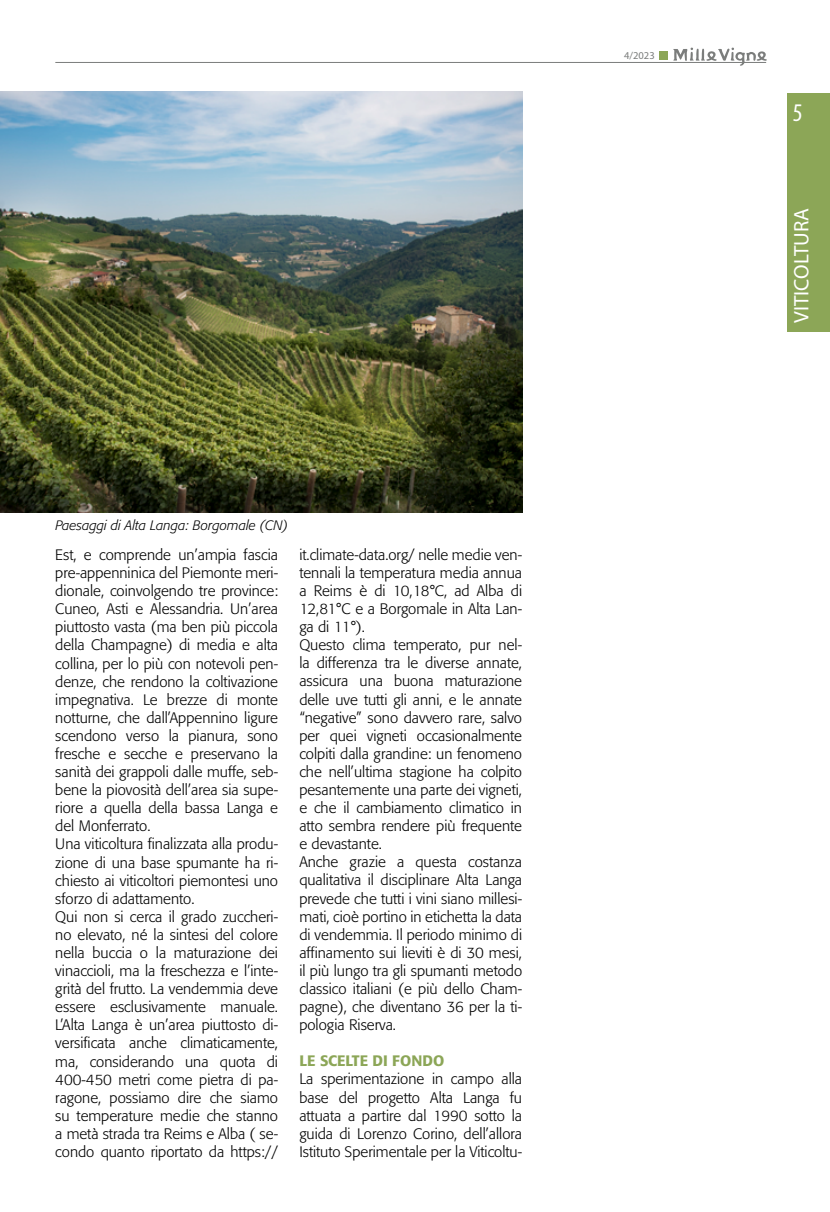
<style>
.page{position:relative;width:830px;height:1212px;background:#fff}
.page>*{position:absolute;margin:0;border:0;box-sizing:border-box;transform-origin:0 0}
.t1{font:condensed 25.5px "Myriad Pro";color:#fff}
.t2{font:21px "Myriad Pro";color:#fff}
.t3{font:300 15px/18.1px "Formata";color:#000}
.t4{font:500 15px "Formata";color:#8ca657}
.t5{font:italic 300 13.5px "Formata";color:#000}
.t6{font:10.5px "Myriad Pro";color:#7b7d7c}
</style>
<div class="page">
<hr style="left:55px;top:62px;width:710px;height:1px;background:#7b7d7c">
<svg style="left:673px;top:48px;width:93px;height:18px"></svg>
<div style="left:658px;top:51px;width:9px;height:9px;background:#8ca657"></div>
<div style="left:787px;top:94px;width:42px;height:238px;background:#8ca657"></div>
<img style="left:0;top:91px;width:522px;height:421px">
<p class="t6" style="left:624px;top:49px;width:32px">4/2023</p>
<p class="t5" style="left:55px;top:517px;width:234px">Paesaggi di Alta Langa: Borgomale (CN)</p>
<p class="t3" style="left:55px;top:546px;width:224px">Est, e comprende un’ampia fascia pre-appenninica del Piemonte meri&shy;dionale, coinvolgendo tre province:<br>Cuneo, Asti e Alessandria. Un’area piuttosto vasta (ma ben più piccola della Champagne) di media e alta collina, per lo più con notevoli pen&shy;denze, che rendono la coltivazione impegnativa. Le brezze di monte notturne, che dall’Appennino ligure scendono verso la pianura, sono fresche e secche e preservano la sanità dei grappoli dalle muffe, seb&shy;bene la piovosità dell’area sia supe&shy;riore a quella della bassa Langa e del Monferrato.<br>Una viticoltura finalizzata alla produ&shy;zione di una base spumante ha ri&shy;chiesto ai viticoltori piemontesi uno sforzo di adattamento.<br>Qui non si cerca il grado zuccheri&shy;no elevato, né la sintesi del colore nella buccia o la maturazione dei vinaccioli, ma la freschezza e l’inte&shy;grità del frutto. La vendemmia deve essere esclusivamente manuale.<br>L’Alta Langa è un’area piuttosto di&shy;versificata anche climaticamente, ma, considerando una quota di 400-450 metri come pietra di pa&shy;ragone, possiamo dire che siamo su temperature medie che stanno a metà strada tra Reims e Alba ( se&shy;condo quanto riportato da https://</p>
<p class="t3" style="left:299px;top:546px;width:224px">it.climate-data.org/ nelle medie ven&shy;tennali la temperatura media annua a Reims è di 10,18°C, ad Alba di<br>12,81°C e a Borgomale in Alta Lan&shy;ga di 11°).<br>Questo clima temperato, pur nel&shy;la differenza tra le diverse annate, assicura una buona maturazione delle uve tutti gli anni, e le annate “negative” sono davvero rare, salvo per quei vigneti occasionalmente colpiti dalla grandine: un fenomeno che nell’ultima stagione ha colpito pesantemente una parte dei vigneti, e che il cambiamento climatico in atto sembra rendere più frequente e devastante.<br>Anche grazie a questa costanza qualitativa il disciplinare Alta Langa prevede che tutti i vini siano millesi&shy;mati, cioè portino in etichetta la data di vendemmia. Il periodo minimo di affinamento sui lieviti è di 30 mesi, il più lungo tra gli spumanti metodo classico italiani (e più dello Cham&shy;pagne), che diventano 36 per la ti&shy;pologia Riserva.</p>
<p class="t4" style="left:299px;top:1052px;width:147px">LE SCELTE DI FONDO</p>
<p class="t3" style="left:299px;top:1070px;width:224px;text-align:justify">La sperimentazione in campo alla base del progetto Alta Langa fu attuata a partire dal 1990 sotto la guida di Lorenzo Corino, dell’allora Istituto Sperimentale per la Viticoltu-</p>
<h1 class="t1" style="left:792px;top:97px;width:11px">5</h1>
<h2 class="t2" style="left:788px;top:323px;width:116px;rotate:-90deg">VITICOLTURA</h2>
</div>
